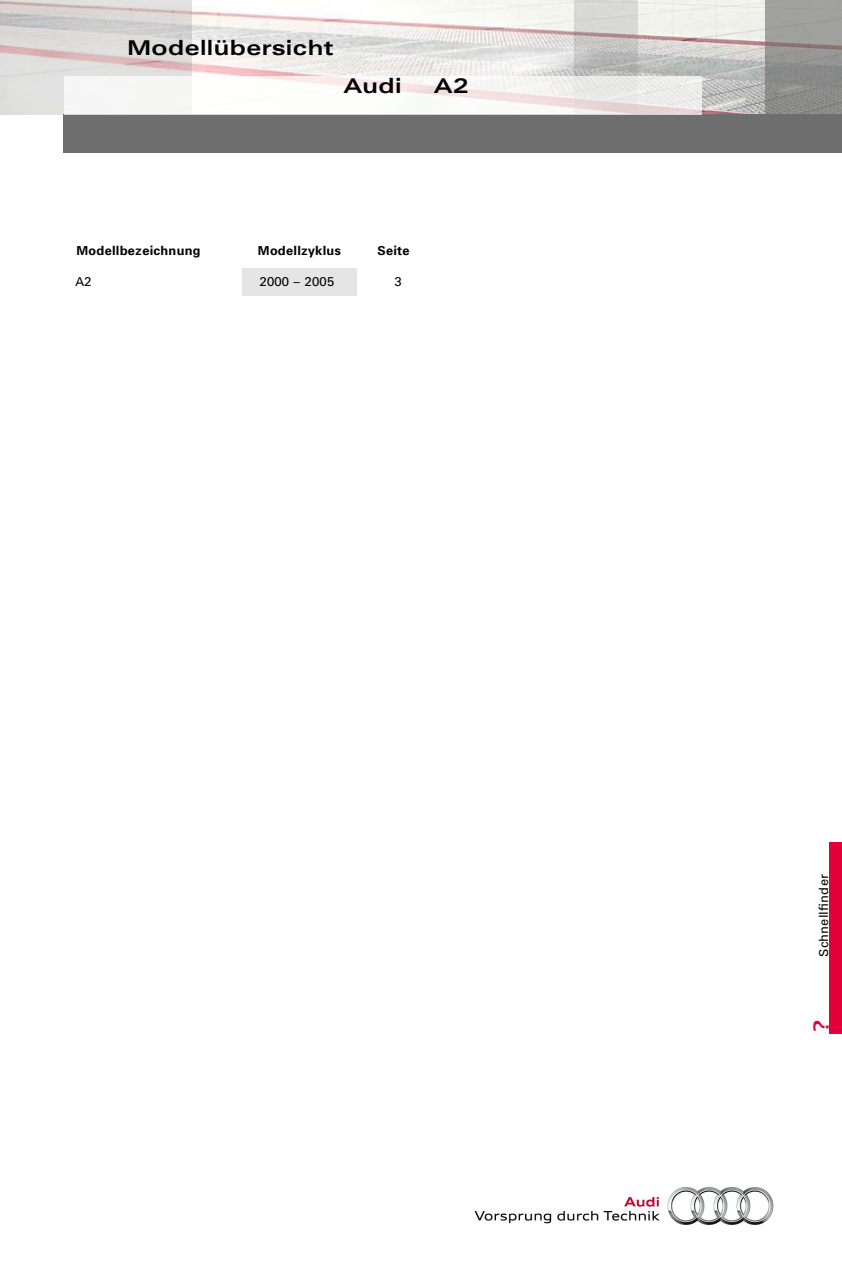
<style>
.page{position:relative;width:842px;height:1263px;background:#fff}
.page>*{position:absolute;margin:0;border:0;box-sizing:border-box;transform-origin:0 0}
.t1{font:700 21px "Audi Sans Ext";letter-spacing:.02em;color:#000}
.t2{font:700 21px "Audi Sans Ext";color:#e40038}
.t3{font:700 12.75px "Audi Sans";letter-spacing:.02em;color:#000}
.t4{font:12.75px "Audi Sans";letter-spacing:.01em;color:#000}
</style>
<div class="page">
<div style="left:242px;top:268px;width:115px;height:28px;background:#e5e5e5"></div>
<img style="left:474px;top:1187px;width:300px;height:38px">
<img style="left:191px;top:0;width:574px;height:115px">
<div style="left:64px;top:115px;width:778px;height:38px;background:#6e6e6e"></div>
<svg style="left:765px;top:0;width:77px;height:115px;background:#949392"></svg>
<svg style="left:574px;top:0;width:64px;height:77px;background:#c8c6c4"></svg>
<svg style="left:0;top:0;width:191px;height:115px;background:#dad5d3"></svg>
<svg style="left:64px;top:77px;width:638px;height:38px;fill:#f6f6f5"></svg>
<div style="left:829px;top:842px;width:13px;height:191px;background:#e40038"></div>
<h1 class="t1" style="left:128px;top:35px;width:208px">Modellübersicht</h1>
<h1 class="t1" style="left:344px;top:73px;width:60px">Audi</h1>
<h1 class="t1" style="left:434px;top:73px;width:36px">A2</h1>
<p class="t3" style="left:77px;top:243px;width:125px">Modellbezeichnung</p>
<p class="t3" style="left:258px;top:243px;width:85px">Modellzyklus</p>
<p class="t3" style="left:378px;top:243px;width:34px">Seite</p>
<p class="t4" style="left:260px;top:273px;width:76px">2000 – 2005</p>
<p class="t4" style="left:75px;top:273px;width:18px">A2</p>
<p class="t4" style="left:395px;top:273px;width:9px">3</p>
<p class="t4" style="left:816px;top:957px;width:84px;rotate:-90deg">Schnellfinder</p>
<h1 class="t2" style="left:808px;top:1032px;width:13px;rotate:-90deg">?</h1>
</div>
